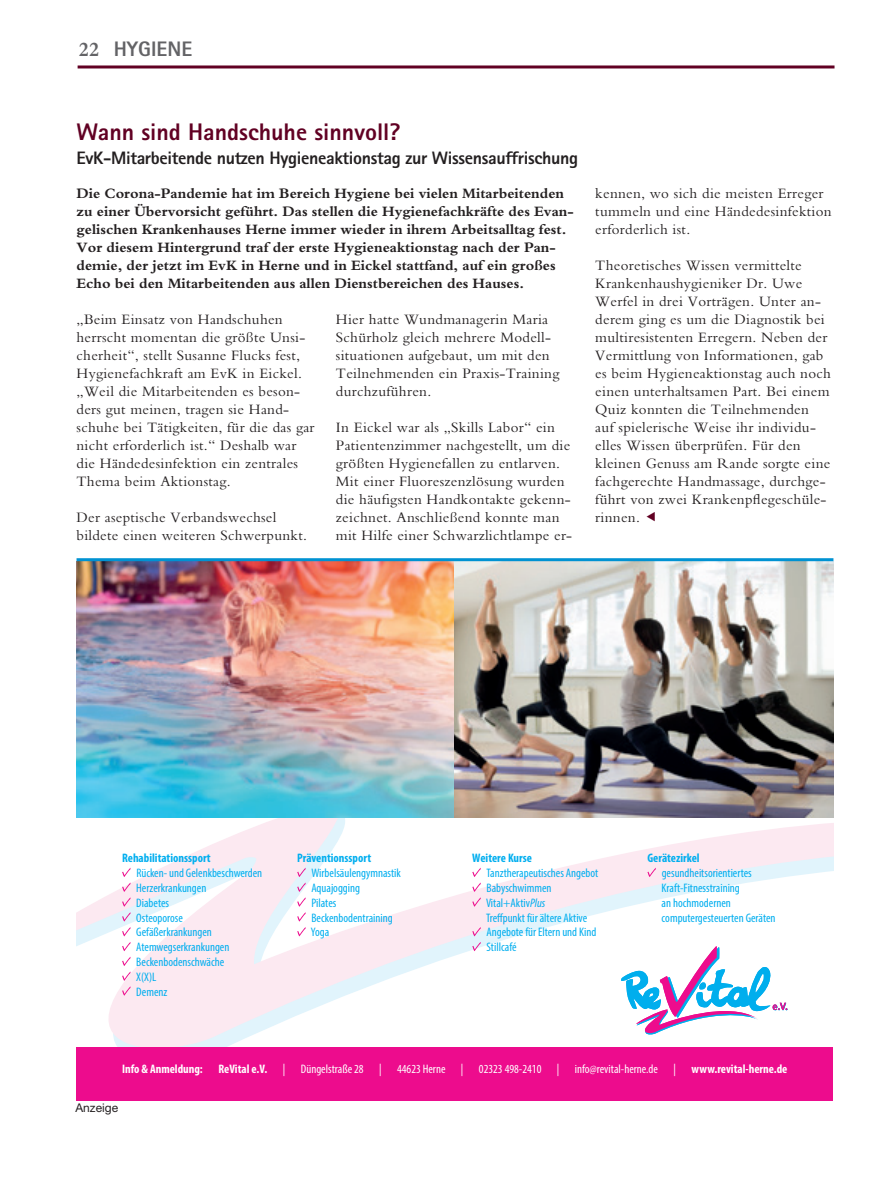
<style>
.page{position:relative;width:893px;height:1191px;background:#fff}
.page>*{position:absolute;margin:0;border:0;box-sizing:border-box;transform-origin:0 0}
.t1{font:800 24px "Rotis Sans Serif";color:#610023}
.t2{font:800 21px "Rotis Sans Serif";color:#636366}
.t3{font:700 21px "M Bembo";color:#636366}
.t4{font:800 18px "Rotis Sans Serif";letter-spacing:-.02em;color:#231f20}
.t5{font:15px/18px "M Bembo";letter-spacing:.02em;color:#231f20}
.t6{font:700 15px/18px "M Bembo";color:#231f20}
.t7{font:condensed 12.3px/14.9px "Myriad Pro";color:#00aeef}
.t8{font:condensed 12.3px "Myriad Pro";color:#fff}
.t9{font:700 condensed 12.3px "Myriad Pro";color:#fff}
.t10{font:12px "Helvetica Neue";color:#231f20}
.s1{font-weight:700}
.s2{font-style:italic}
</style>
<div class="page">
<hr style="left:78px;top:65px;width:756px;height:3px;background:#610023">
<svg style="left:77px;top:817px;width:756px;height:229px"></svg>
<div style="left:77px;top:1046px;width:756px;height:54px;background:#ed0c8d"></div>
<img style="left:77px;top:561px;width:756px;height:256px">
<svg style="left:621px;top:946px;width:166px;height:90px"></svg>
<svg style="left:122px;top:867px;width:8px;height:39px"></svg>
<svg style="left:122px;top:912px;width:8px;height:9px"></svg>
<svg style="left:122px;top:927px;width:8px;height:9px"></svg>
<svg style="left:122px;top:942px;width:8px;height:38px"></svg>
<svg style="left:122px;top:986px;width:8px;height:9px"></svg>
<svg style="left:297px;top:867px;width:9px;height:39px"></svg>
<svg style="left:297px;top:912px;width:9px;height:9px"></svg>
<svg style="left:297px;top:927px;width:9px;height:9px"></svg>
<svg style="left:472px;top:867px;width:9px;height:39px"></svg>
<svg style="left:472px;top:927px;width:9px;height:9px"></svg>
<svg style="left:472px;top:942px;width:9px;height:9px"></svg>
<svg style="left:647px;top:867px;width:9px;height:10px"></svg>
<hr style="left:77px;top:558px;width:756px;height:3px;background:#0092d2">
<p class="t3" style="left:79px;top:38px;width:23px">22</p>
<p class="t2" style="left:114px;top:36px;width:80px">HYGIENE</p>
<p class="t1" style="left:77px;top:117px;width:325px">Wann sind Handschuhe sinnvoll?</p>
<p class="t4" style="left:77px;top:147px;width:503px">EvK-Mitarbeitende nutzen Hygieneaktionstag zur Wissensauffrischung</p>
<p class="t6" style="left:77px;top:184px;width:499px">Die Corona-Pandemie hat im Bereich Hygiene bei vielen Mitarbeitenden zu einer Übervorsicht geführt. Das stellen die Hygienefachkräfte des Evan&shy;gelischen Krankenhauses Herne immer wieder in ihrem Arbeitsalltag fest.<br>Vor diesem Hintergrund traf der erste Hygieneaktionstag nach der Pan&shy;demie, der jetzt im EvK in Herne und in Eickel stattfand, auf ein großes Echo bei den Mitarbeitenden aus allen Dienstbereichen des Hauses.</p>
<p class="t5" style="left:77px;top:310px;width:240px">„Beim Einsatz von Handschuhen herrscht momentan die größte Unsi&shy;cherheit“, stellt Susanne Flucks fest, Hygienefachkraft am EvK in Eickel. „Weil die Mitarbeitenden es beson&shy;ders gut meinen, tragen sie Hand&shy;schuhe bei Tätigkeiten, für die das gar nicht erforderlich ist.“ Deshalb war die Händedesinfektion ein zentrales Thema beim Aktionstag.</p>
<p class="t5" style="left:77px;top:508px;width:232px">Der aseptische Verbandswechsel bildete einen weiteren Schwerpunkt.</p>
<p class="t5" style="left:336px;top:310px;width:225px">Hier hatte Wundmanagerin Maria<br>Schürholz gleich mehrere Modell&shy;situationen aufgebaut, um mit den<br>Teilnehmenden ein Praxis-Training durchzuführen.</p>
<p class="t5" style="left:336px;top:418px;width:238px">In Eickel war als „Skills Labor“ ein Patientenzimmer nachgestellt, um die größten Hygienefallen zu entlarven.<br>Mit einer Fluoreszenzlösung wurden die häufigsten Handkontakte gekenn&shy;zeichnet. Anschließend konnte man mit Hilfe einer Schwarzlichtlampe er-</p>
<p class="t5" style="left:595px;top:184px;width:238px">kennen, wo sich die meisten Erreger tummeln und eine Händedesinfektion erforderlich ist.</p>
<p class="t5" style="left:595px;top:256px;width:237px">Theoretisches Wissen vermittelte Krankenhaushygieniker Dr. Uwe Werfel in drei Vorträgen. Unter an&shy;derem ging es um die Diagnostik bei multiresistenten Erregern. Neben der Vermittlung von Informationen, gab es beim Hygieneaktionstag auch noch einen unterhaltsamen Part. Bei einem Quiz konnten die Teilnehmenden auf spielerische Weise ihr individu&shy;elles Wissen überprüfen. Für den kleinen Genuss am Rande sorgte eine fachgerechte Handmassage, durchge&shy;führt von zwei Krankenpflegeschüle&shy;rinnen.</p>
<p class="t7" style="left:136px;top:850px;width:127px;text-indent:-14px"><span class="s1">Rehabilitationssport<br></span>Rücken- und Gelenkbeschwerden<br>Herzerkrankungen<br>Diabetes<br>Osteoporose<br>Gefäßerkrankungen<br>Atemwegserkrankungen<br>Beckenbodenschwäche<br>X(X)L<br>Demenz</p>
<p class="t7" style="left:311px;top:850px;width:91px;text-indent:-14px"><span class="s1">Präventionssport<br></span>Wirbelsäulengymnastik<br>Aquajogging<br>Pilates<br>Beckenbodentraining<br>Yoga</p>
<p class="t7" style="left:486px;top:850px;width:114px;text-indent:-14px"><span class="s1">Weitere Kurse<br></span>Tanztherapeutisches Angebot<br>Babyschwimmen<br>Vital+Aktiv<span class="s2">Plus<br></span>Treffpunkt für ältere Aktive<br>Angebote für Eltern und Kind<br>Stillcafé</p>
<p class="t7" style="left:662px;top:850px;width:115px;text-indent:-14px"><span class="s1">Gerätezirkel </span>gesundheitsorientiertes<br>Kraft-Fitnesstraining<br>an hochmodernen computergesteuerten Geräten</p>
<p class="t9" style="left:122px;top:1061px;width:82px">Info &amp; Anmeldung:</p>
<p class="t9" style="left:219px;top:1061px;width:50px">ReVital e.V.</p>
<p class="t8" style="left:283px;top:1061px;width:4px">|</p>
<p class="t8" style="left:301px;top:1061px;width:64px">Düngelstraße 28</p>
<p class="t8" style="left:379px;top:1061px;width:4px">|</p>
<p class="t8" style="left:397px;top:1061px;width:50px">44623 Herne</p>
<p class="t8" style="left:461px;top:1061px;width:4px">|</p>
<p class="t8" style="left:479px;top:1061px;width:64px">02323 498-2410</p>
<p class="t8" style="left:557px;top:1061px;width:4px">|</p>
<p class="t8" style="left:575px;top:1061px;width:85px">info@revital-herne.de</p>
<p class="t8" style="left:673px;top:1061px;width:4px">|</p>
<p class="t9" style="left:691px;top:1061px;width:97px">www.revital-herne.de</p>
<p class="t10" style="left:75px;top:1100px;width:44px">Anzeige</p>
</div>
